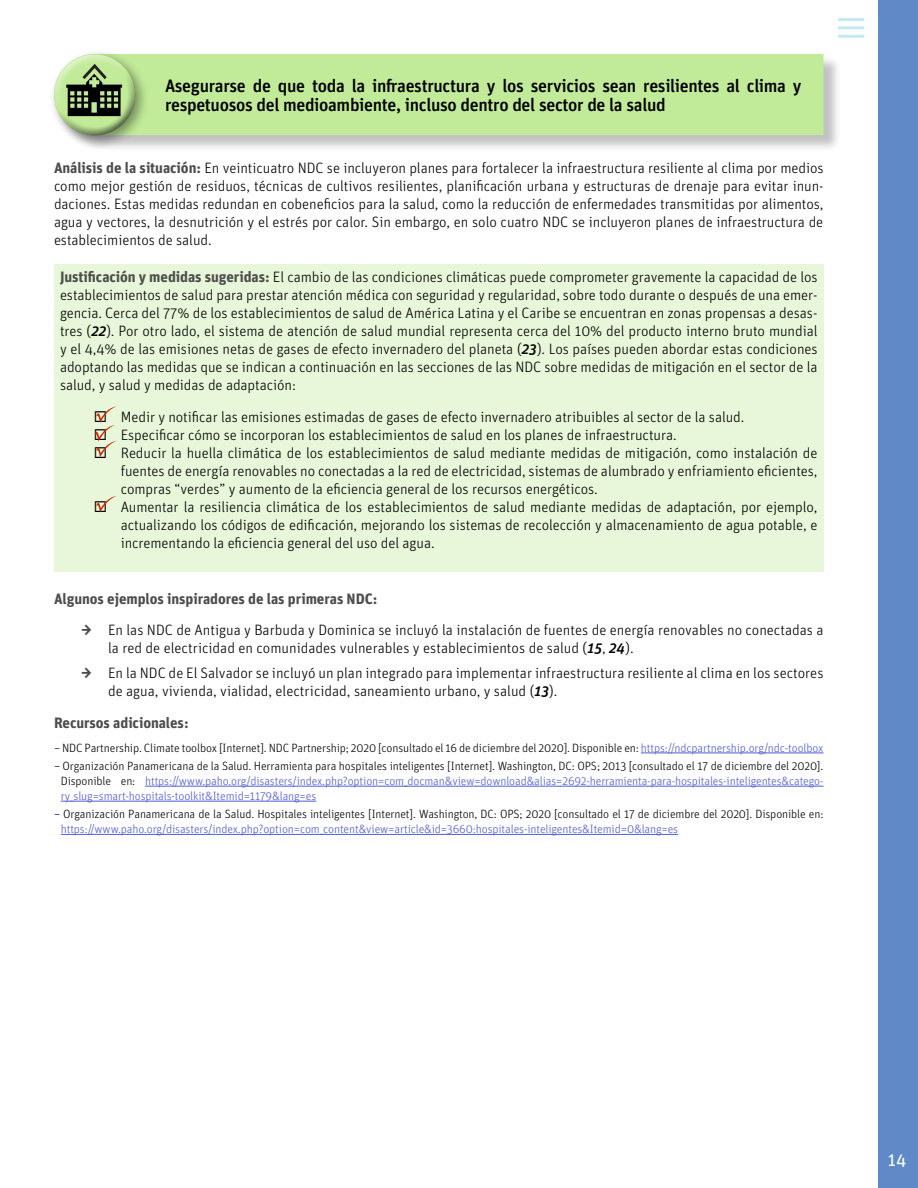
<style>
.page{position:relative;width:918px;height:1188px;background:#fff}
.page>*{position:absolute;margin:0;border:0;box-sizing:border-box;transform-origin:0 0}
.t1{font:500 18px/19.5px "Unit OT";letter-spacing:-.02em;color:#000}
.t2{font:18px "Unit OT";color:#fff}
.t3{font:300 15px/18px "Unit OT";letter-spacing:-.005em;color:#000;text-align:justify}
.t4{font:700 15px "Unit OT";letter-spacing:-.005em;color:#4d4d4d}
.t5{font:300 12px/15px "Unit OT";letter-spacing:-.01em;color:#4f5cd6;text-align:justify}
.t6{font:300 12px "Unit OT";letter-spacing:-.01em;color:#000}
.s1{font-weight:700;color:#4d4d4d}
.s2{font-weight:500;font-style:italic}
.s3{color:#4f5cd6}
.s4{color:#000}
</style>
<div class="page">
<div style="left:878px;top:0;width:40px;height:1188px;background:#5f89c7"></div>
<hr style="left:838px;top:18px;width:26px;height:3px;background:#c5eaf1">
<hr style="left:838px;top:35px;width:26px;height:3px;background:#c5eaf1">
<hr style="left:838px;top:26px;width:26px;height:3px;background:#c5eaf1">
<hr style="left:641px;top:753px;width:182px;height:1px;background:#4f5cd6">
<hr style="left:145px;top:786px;width:678px;height:1px;background:#4f5cd6">
<hr style="left:61px;top:801px;width:255px;height:1px;background:#4f5cd6">
<hr style="left:61px;top:834px;width:617px;height:1px;background:#4f5cd6">
<div style="left:54px;top:264px;width:770px;height:308px;background:#e8f7d9"></div>
<div style="left:56px;top:55px;width:785px;height:98px;background:#808080;opacity:.48"></div>
<div style="left:150px;top:54px;width:674px;height:81px;background:#c2eb99"></div>
<div style="left:49px;top:49px;width:101px;height:101px;background:#000;opacity:.4"></div>
<div style="left:46px;top:45px;width:89px;height:73px;background:#fff;opacity:.75"></div>
<div style="left:54px;top:70px;width:90px;height:67px;background:#000;opacity:.75"></div>
<svg style="left:66px;top:64px;width:56px;height:52px"></svg>
<svg style="left:94px;top:406px;width:22px;height:52px"></svg>
<svg style="left:96px;top:496px;width:20px;height:17px"></svg>
<p class="t1" style="left:165px;top:76px;width:638px">Asegurarse de que toda la infraestructura y los servicios sean resilientes al clima y respetuosos del medioambiente, incluso dentro del sector de la salud</p>
<p class="t3" style="left:54px;top:159px;width:771px"><span class="s1">Análisis de la situación:</span> En veinticuatro NDC se incluyeron planes para fortalecer la infraestructura resiliente al clima por medios como mejor gestión de residuos, técnicas de cultivos resilientes, planificación urbana y estructuras de drenaje para evitar inun&shy;daciones. Estas medidas redundan en cobeneficios para la salud, como la reducción de enfermedades transmitidas por alimentos, agua y vectores, la desnutrición y el estrés por calor. Sin embargo, en solo cuatro NDC se incluyeron planes de infraestructura de establecimientos de salud.</p>
<p class="t3" style="left:60px;top:268px;width:759px"><span class="s1">Justificación y medidas sugeridas:</span> El cambio de las condiciones climáticas puede comprometer gravemente la capacidad de los establecimientos de salud para prestar atención médica con seguridad y regularidad, sobre todo durante o después de una emer&shy;gencia. Cerca del 77% de los establecimientos de salud de América Latina y el Caribe se encuentran en zonas propensas a desas&shy;tres (<span class="s2">22</span>). Por otro lado, el sistema de atención de salud mundial representa cerca del 10% del producto interno bruto mundial y el 4,4% de las emisiones netas de gases de efecto invernadero del planeta (<span class="s2">23</span>). Los países pueden abordar estas condiciones adoptando las medidas que se indican a continuación en las secciones de las NDC sobre medidas de mitigación en el sector de la salud, y salud y medidas de adaptación:</p>
<p class="t3" style="left:94px;top:408px;width:652px">◻ Medir y notificar las emisiones estimadas de gases de efecto invernadero atribuibles al sector de la salud.</p>
<p class="t3" style="left:94px;top:426px;width:584px">◻ Especificar cómo se incorporan los establecimientos de salud en los planes de infraestructura.</p>
<p class="t3" style="left:121px;top:444px;width:698px;text-indent:-27px">◻ Reducir la huella climática de los establecimientos de salud mediante medidas de mitigación, como instalación de fuentes de energía renovables no conectadas a la red de electricidad, sistemas de alumbrado y enfriamiento eficientes, compras “verdes” y aumento de la eficiencia general de los recursos energéticos.</p>
<p class="t3" style="left:121px;top:498px;width:698px;text-indent:-27px">◻ Aumentar la resiliencia climática de los establecimientos de salud mediante medidas de adaptación, por ejemplo, actualizando los códigos de edificación, mejorando los sistemas de recolección y almacenamiento de agua potable, e incrementando la eficiencia general del uso del agua.</p>
<p class="t4" style="left:54px;top:589px;width:325px">Algunos ejemplos inspiradores de las primeras NDC:</p>
<p class="t3" style="left:108px;top:621px;width:717px;text-indent:-27px"><span class="s1">→</span> En las NDC de Antigua y Barbuda y Dominica se incluyó la instalación de fuentes de energía renovables no conectadas a la red de electricidad en comunidades vulnerables y establecimientos de salud (<span class="s2">15</span>, <span class="s2">24</span>).</p>
<p class="t3" style="left:108px;top:664px;width:717px;text-indent:-27px"><span class="s1">→</span> En la NDC de El Salvador se incluyó un plan integrado para implementar infraestructura resiliente al clima en los sectores de agua, vivienda, vialidad, electricidad, saneamiento urbano, y salud (<span class="s2">13</span>).</p>
<p class="t4" style="left:54px;top:713px;width:136px">Recursos adicionales:</p>
<p class="t6" style="left:54px;top:741px;width:771px">– NDC Partnership. Climate toolbox [Internet]. NDC Partnership; 2020 [consultado el 16 de diciembre del 2020]. Disponible en: <span class="s3">https://ndcpartnership.org/ndc-toolbox</span></p>
<p class="t5" style="left:61px;top:758px;width:764px;text-indent:-7px"><span class="s4">– Organización Panamericana de la Salud. Herramienta para hospitales inteligentes [Internet]. Washington, DC: OPS; 2013 [consultado el 17 de diciembre del 2020].<br>Disponible en:</span> https://www.paho.org/disasters/index.php?option=com_docman&amp;view=download&amp;alias=2692-herramienta-para-hospitales-inteligentes&amp;catego&shy;ry_slug=smart-hospitals-toolkit&amp;Itemid=1179&amp;lang=es</p>
<p class="t6" style="left:54px;top:807px;width:771px">– Organización Panamericana de la Salud. Hospitales inteligentes [Internet]. Washington, DC: OPS; 2020 [consultado el 17 de diciembre del 2020]. Disponible en:</p>
<p class="t5" style="left:61px;top:822px;width:619px">https://www.paho.org/disasters/index.php?option=com_content&amp;view=article&amp;id=3660:hospitales-inteligentes&amp;Itemid=0&amp;lang=es</p>
<p class="t2" style="left:888px;top:1148px;width:20px">14</p>
</div>
